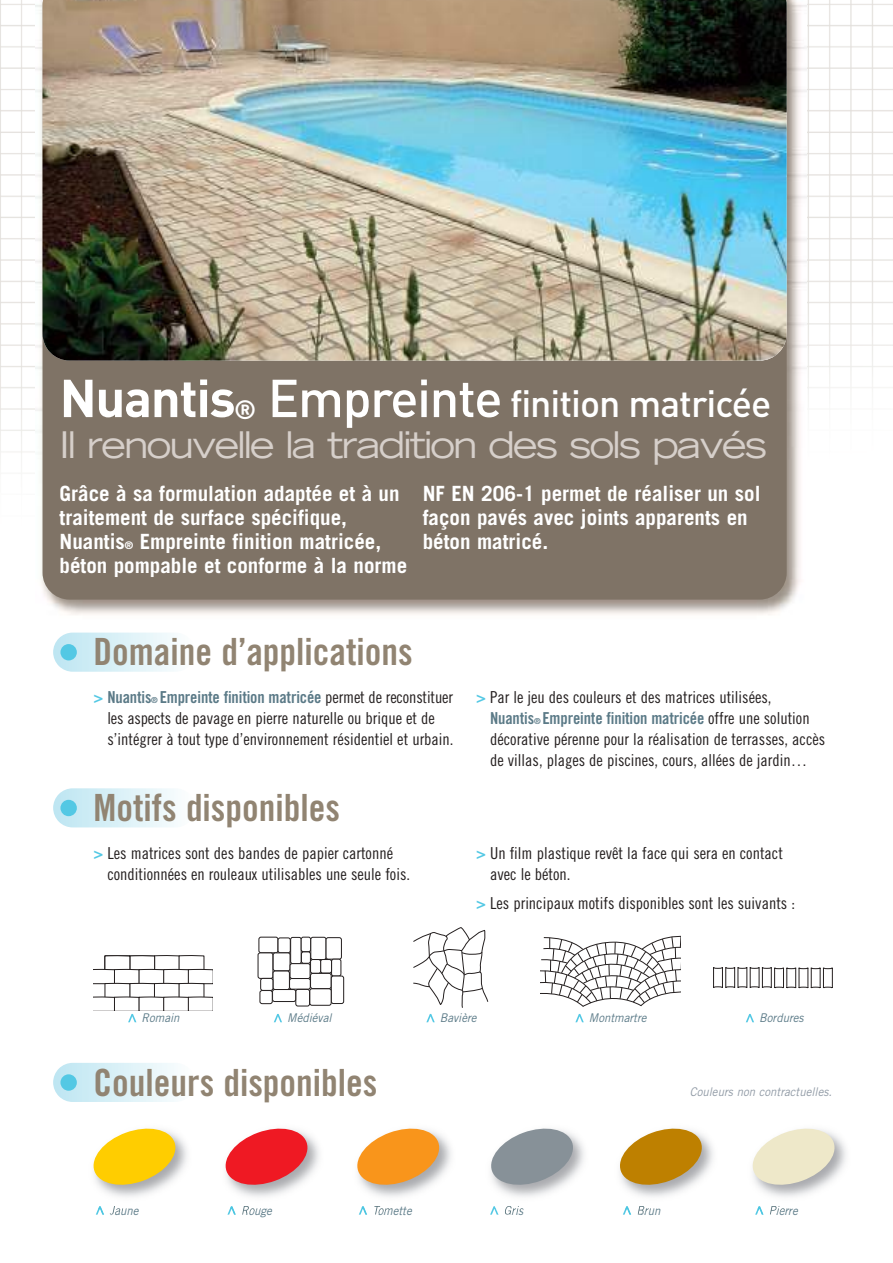
<style>
.page{position:relative;width:893px;height:1263px;background:#fff}
.page>*{position:absolute;margin:0;border:0;box-sizing:border-box;transform-origin:0 0}
.t1{font:37.5px "Trade Gothic Bold Cond Twenty";color:#918472}
.t2{font:500 37.5px "DIN";letter-spacing:-.025em;color:#fff}
.t3{font:expanded 36.75px "Trade Gothic LH";letter-spacing:-.05em;color:#d6cfca}
.t4{font:700 21px/24px "Trade Gothic";color:#fff}
.t5{font:16.5px/21px "Trade Gothic Cond Eighteen";color:#241f1f}
.t6{font:16.5px "Trade Gothic Bold Cond Twenty";letter-spacing:-.01em;color:#5b7a87}
.t7{font:italic 12px "Trade Gothic";color:#5b7a87;scale:.95 1}
.t8{font:italic 12px "Trade Gothic";color:#909aa5;scale:.95 1}
.s1{font-weight:700;font-size:52.5px}
.s2{font-weight:700;font-size:26.25px}
.s3{font-size:52.5px}
.s4{font-size:10.5px}
.s5{color:#53c8e4}
.s6{font-size:8.25px}
.s7{font-family:"Trade Gothic Cond Eighteen";color:#241f1f}
.s8{font-family:"Trade Gothic Bold Cond Twenty";color:#53c8e4}
</style>
<div class="page">
<img style="left:0;top:0;width:893px;height:633px">
<img style="left:35px;top:0;width:771px;height:619px">
<div style="left:43px;top:361px;width:744px;height:239px;background:#7f7366"></div>
<img style="left:43px;top:0;width:744px;height:361px">
<img style="left:53px;top:633px;width:122px;height:39px">
<div style="left:60px;top:644px;width:17px;height:16px;background:#53c8e4;border-radius:50%"></div>
<img style="left:53px;top:788px;width:122px;height:39px">
<div style="left:60px;top:800px;width:17px;height:16px;background:#53c8e4;border-radius:50%"></div>
<img style="left:53px;top:1063px;width:122px;height:39px">
<div style="left:60px;top:1074px;width:17px;height:17px;background:#53c8e4;border-radius:50%"></div>
<div style="left:259px;top:937px;width:19px;height:16px;border:1px solid #241f1f;border-radius:2px"></div>
<div style="left:258px;top:952px;width:15px;height:27px;border:1px solid #241f1f;border-radius:2px"></div>
<div style="left:278px;top:937px;width:13px;height:16px;border:1px solid #241f1f;border-radius:2px"></div>
<div style="left:273px;top:952px;width:17px;height:19px;border:1px solid #241f1f;border-radius:2px"></div>
<div style="left:273px;top:971px;width:17px;height:19px;border:1px solid #241f1f;border-radius:2px"></div>
<div style="left:290px;top:937px;width:12px;height:27px;border:1px solid #241f1f;border-radius:2px"></div>
<div style="left:301px;top:937px;width:10px;height:15px;border:1px solid #241f1f;border-radius:2px"></div>
<div style="left:301px;top:951px;width:10px;height:13px;border:1px solid #241f1f;border-radius:2px"></div>
<div style="left:290px;top:963px;width:20px;height:16px;border:1px solid #241f1f;border-radius:2px"></div>
<div style="left:289px;top:978px;width:22px;height:11px;border:1px solid #241f1f;border-radius:2px"></div>
<div style="left:310px;top:937px;width:16px;height:23px;border:1px solid #241f1f;border-radius:2px"></div>
<div style="left:326px;top:937px;width:16px;height:22px;border:1px solid #241f1f;border-radius:2px"></div>
<div style="left:331px;top:959px;width:10px;height:17px;border:1px solid #241f1f;border-radius:2px"></div>
<div style="left:320px;top:959px;width:12px;height:14px;border:1px solid #241f1f;border-radius:2px"></div>
<div style="left:310px;top:959px;width:11px;height:15px;border:1px solid #241f1f;border-radius:2px"></div>
<div style="left:310px;top:973px;width:22px;height:16px;border:1px solid #241f1f;border-radius:2px"></div>
<div style="left:331px;top:976px;width:13px;height:28px;border:1px solid #241f1f;border-radius:2px"></div>
<div style="left:309px;top:988px;width:23px;height:18px;border:1px solid #241f1f;border-radius:2px"></div>
<div style="left:295px;top:989px;width:15px;height:17px;border:1px solid #241f1f;border-radius:2px"></div>
<div style="left:272px;top:989px;width:24px;height:13px;border:1px solid #241f1f;border-radius:2px"></div>
<div style="left:260px;top:990px;width:13px;height:14px;border:1px solid #241f1f;border-radius:2px"></div>
<div style="left:260px;top:978px;width:13px;height:13px;border:1px solid #241f1f;border-radius:2px"></div>
<svg style="left:540px;top:935px;width:140px;height:72px"></svg>
<svg style="left:713px;top:967px;width:120px;height:22px"></svg>
<svg style="left:94px;top:955px;width:119px;height:67px"></svg>
<svg style="left:274px;top:1014px;width:8px;height:8px"></svg>
<svg style="left:413px;top:927px;width:76px;height:95px"></svg>
<svg style="left:575px;top:1014px;width:9px;height:8px"></svg>
<svg style="left:746px;top:1014px;width:8px;height:8px"></svg>
<img style="left:95px;top:1137px;width:356px;height:78px">
<img style="left:110px;top:1206px;width:21px;height:9px">
<svg style="left:96px;top:1206px;width:8px;height:8px"></svg>
<svg style="left:93px;top:1128px;width:86px;height:61px"></svg>
<img style="left:242px;top:1206px;width:20px;height:9px">
<svg style="left:227px;top:1206px;width:9px;height:8px"></svg>
<svg style="left:222px;top:1128px;width:89px;height:61px"></svg>
<img style="left:374px;top:1206px;width:20px;height:9px">
<svg style="left:359px;top:1206px;width:8px;height:8px"></svg>
<svg style="left:353px;top:1128px;width:90px;height:61px"></svg>
<img style="left:490px;top:1138px;width:94px;height:77px">
<img style="left:504px;top:1206px;width:20px;height:9px">
<svg style="left:490px;top:1206px;width:8px;height:8px"></svg>
<svg style="left:490px;top:1128px;width:87px;height:61px"></svg>
<img style="left:623px;top:1137px;width:223px;height:78px">
<img style="left:638px;top:1206px;width:20px;height:9px">
<svg style="left:623px;top:1206px;width:8px;height:8px"></svg>
<svg style="left:620px;top:1128px;width:86px;height:61px"></svg>
<img style="left:770px;top:1206px;width:21px;height:9px">
<svg style="left:755px;top:1206px;width:8px;height:8px"></svg>
<svg style="left:749px;top:1128px;width:89px;height:61px"></svg>
<h1 class="t2" style="left:60px;top:382px;width:713px"><span class="s1">Nuantis</span><span class="s2">®</span> <span class="s3">Empreinte</span> finition matricée</h1>
<h2 class="t3" style="left:60px;top:431px;width:709px">Il renouvelle la tradition des sols pavés</h2>
<p class="t4" style="left:60px;top:483px;width:349px">Grâce à sa formulation adaptée et à un traitement de surface spécifique, Nuantis<span class="s4">®</span> Empreinte finition matricée, béton pompable et conforme à la norme</p>
<p class="t4" style="left:423px;top:483px;width:339px">NF EN 206-1 permet de réaliser un sol façon pavés avec joints apparents en béton matricé.</p>
<h1 class="t1" style="left:94px;top:638px;width:321px">Domaine d’applications</h1>
<p class="t6" style="left:94px;top:691px;width:361px"><span class="s5">&gt;</span> Nuantis<span class="s6">®</span> Empreinte finition matricée <span class="s7">permet de reconstituer</span></p>
<p class="t5" style="left:107px;top:709px;width:348px">les aspects de pavage en pierre naturelle ou brique et de s’intégrer à tout type d’environnement résidentiel et urbain.</p>
<h1 class="t1" style="left:94px;top:794px;width:248px">Motifs disponibles</h1>
<p class="t5" style="left:476px;top:688px;width:297px"><span class="s8">&gt;</span> Par le jeu des couleurs et des matrices utilisées,</p>
<p class="t6" style="left:490px;top:712px;width:321px">Nuantis<span class="s6">®</span> Empreinte finition matricée <span class="s7">offre une solution</span></p>
<p class="t5" style="left:490px;top:730px;width:337px">décorative pérenne pour la réalisation de terrasses, accès de villas, plages de piscines, cours, allées de jardin…</p>
<p class="t5" style="left:107px;top:843px;width:304px;text-indent:-14px"><span class="s8">&gt;</span> Les matrices sont des bandes de papier cartonné conditionnées en rouleaux utilisables une seule fois.</p>
<p class="t5" style="left:490px;top:843px;width:294px;text-indent:-14px"><span class="s8">&gt;</span> Un film plastique revêt la face qui sera en contact avec le béton.</p>
<p class="t5" style="left:476px;top:894px;width:320px"><span class="s8">&gt;</span> Les principaux motifs disponibles sont les suivants :</p>
<p class="t7" style="left:142px;top:1013px;width:42px">Romain</p>
<p class="t7" style="left:287px;top:1013px;width:48px">Médiéval</p>
<p class="t7" style="left:440px;top:1013px;width:40px">Bavière</p>
<p class="t7" style="left:589px;top:1013px;width:62px">Montmartre</p>
<p class="t7" style="left:759px;top:1013px;width:48px">Bordures</p>
<h1 class="t1" style="left:94px;top:1068px;width:285px">Couleurs disponibles</h1>
<p class="t8" style="left:690px;top:1087px;width:151px">Couleurs non contractuelles.</p>
<p class="t7" style="left:109px;top:1206px;width:32px">Jaune</p>
<p class="t7" style="left:241px;top:1206px;width:34px">Rouge</p>
<p class="t7" style="left:372px;top:1206px;width:43px">Tomette</p>
<p class="t7" style="left:504px;top:1206px;width:22px">Gris</p>
<p class="t7" style="left:636px;top:1206px;width:27px">Brun</p>
<p class="t7" style="left:769px;top:1206px;width:32px">Pierre</p>
</div>
